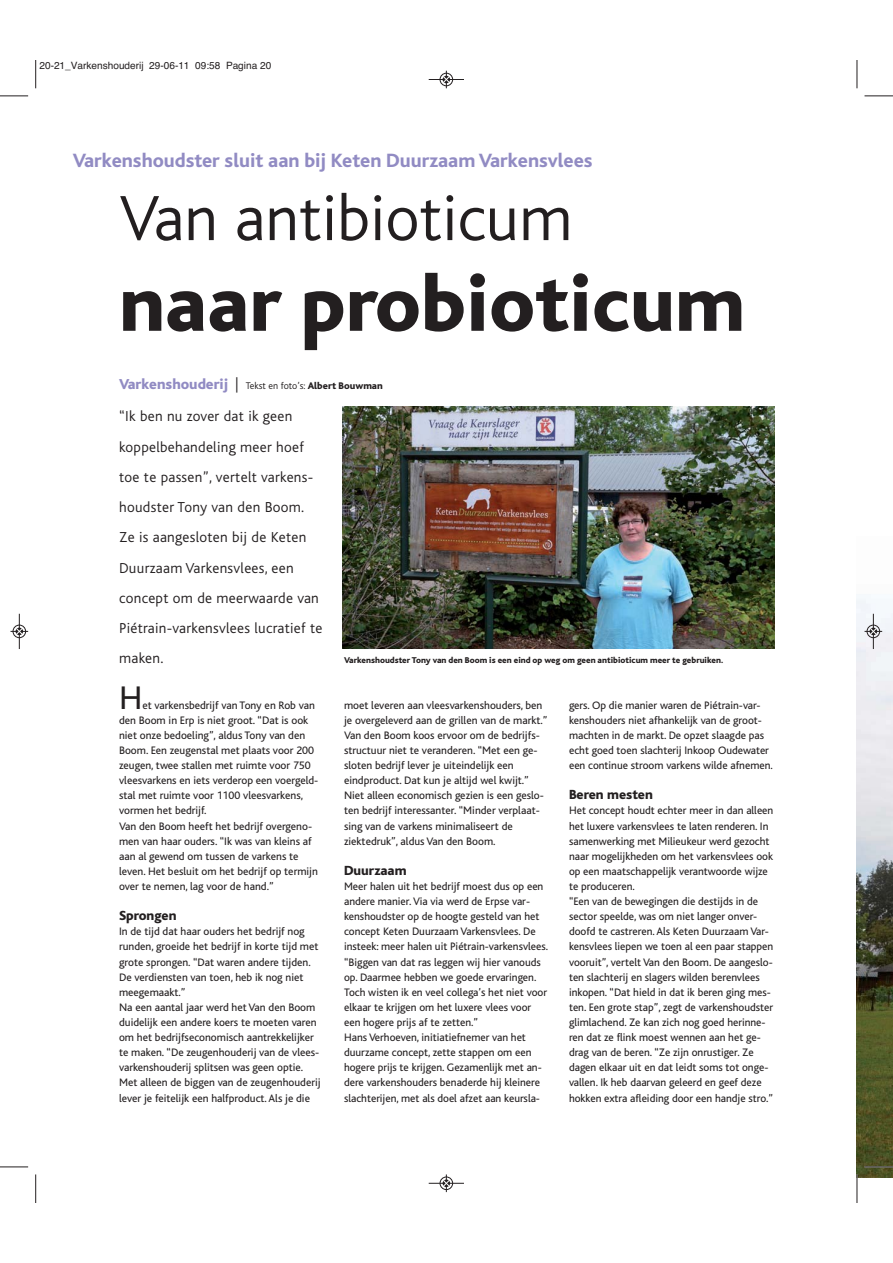
<style>
.page{position:relative;width:893px;height:1263px;background:#fff}
.page>*{position:absolute;margin:0;border:0;box-sizing:border-box;transform-origin:0 0}
.t1{font:800 81.9px "Bliss";color:#231f20}
.t2{font:300 66.75px "Bliss";color:#231f20}
.t3{font:34.2px "Bliss";color:#231f20}
.t4{font:800 20.1px "Bliss";color:#918bc3}
.t5{font:300 15.15px/30.3px "Bliss";letter-spacing:.02em;color:#231f20}
.t6{font:800 15.15px "Bliss";color:#918bc3}
.t7{font:800 13.8px "Bliss";color:#231f20}
.t8{font:11.4px/15.1px "Bliss";color:#231f20}
.t9{font:10.05px "Helvetica";color:#231f20}
.t10{font:800 8.85px "Bliss";color:#231f20}
.s1{font-weight:300;color:#231f20}
.s2{font-weight:300;font-size:10.05px;color:#231f20}
.s3{font-size:10.05px;color:#231f20}
</style>
<div class="page">
<img style="left:857px;top:598px;width:36px;height:580px">
<img style="left:343px;top:406px;width:432px;height:242px">
<svg style="left:35px;top:60px;width:1px;height:28px"></svg>
<svg style="left:0;top:95px;width:28px;height:2px"></svg>
<svg style="left:856px;top:60px;width:2px;height:28px"></svg>
<svg style="left:864px;top:95px;width:29px;height:2px"></svg>
<svg style="left:35px;top:1174px;width:1px;height:29px"></svg>
<svg style="left:0;top:1167px;width:28px;height:1px"></svg>
<svg style="left:856px;top:1174px;width:2px;height:29px"></svg>
<svg style="left:864px;top:1167px;width:29px;height:1px"></svg>
<hr style="left:429px;top:79px;width:35px;height:1px;background:#231f20">
<div style="left:440px;top:73px;width:13px;height:13px;border:1px solid #231f20;border-radius:50%"></div>
<svg style="left:443px;top:71px;width:6px;height:17px"></svg>
<hr style="left:429px;top:1183px;width:35px;height:1px;background:#231f20">
<div style="left:440px;top:1177px;width:13px;height:13px;border:1px solid #231f20;border-radius:50%"></div>
<svg style="left:443px;top:1174px;width:6px;height:18px"></svg>
<hr style="left:19px;top:614px;width:1px;height:35px;background:#231f20">
<div style="left:13px;top:625px;width:13px;height:13px;border:1px solid #231f20;border-radius:50%"></div>
<svg style="left:11px;top:628px;width:17px;height:7px"></svg>
<div style="left:866px;top:625px;width:14px;height:13px;border:1px solid #fff;border-radius:50%"></div>
<hr style="left:873px;top:614px;width:1px;height:35px;background:#231f20">
<div style="left:867px;top:625px;width:13px;height:13px;border:1px solid #231f20;border-radius:50%"></div>
<svg style="left:864px;top:628px;width:18px;height:7px"></svg>
<p class="t9" style="left:39px;top:62px;width:233px">20-21_Varkenshouderij 29-06-11 09:58 Pagina 20</p>
<h3 class="t4" style="left:73px;top:148px;width:521px">Varkenshoudster sluit aan bij Keten Duurzaam Varkensvlees</h3>
<h2 class="t2" style="left:119px;top:190px;width:455px">Van antibioticum</h2>
<h1 class="t1" style="left:119px;top:273px;width:627px">naar probioticum</h1>
<h3 class="t6" style="left:119px;top:378px;width:265px">Varkenshouderij <span class="s1">|</span> <span class="s2">Tekst en foto’s:</span> <span class="s3">Albert Bouwman</span></h3>
<p class="t5" style="left:119px;top:402px;width:205px">“Ik ben nu zover dat ik geen koppelbehandeling meer hoef toe te passen”, vertelt varkens&shy;houdster Tony van den Boom.<br>Ze is aangesloten bij de Keten<br>Duurzaam Varkensvlees, een concept om de meerwaarde van<br>Piétrain-varkensvlees lucratief te maken.</p>
<h3 class="t3" style="left:119px;top:685px;width:25px">H</h3>
<p class="t8" style="left:119px;top:698px;width:201px;text-indent:23px">et varkensbedrijf van Tony en Rob van den Boom in Erp is niet groot. “Dat is ook niet onze bedoeling”, aldus Tony van den Boom. Een zeugenstal met plaats voor 200 zeugen, twee stallen met ruimte voor 750 vleesvarkens en iets verderop een voergeld&shy;stal met ruimte voor 1100 vleesvarkens, vormen het bedrijf.<br>Van den Boom heeft het bedrijf overgeno&shy;men van haar ouders. “Ik was van kleins af aan al gewend om tussen de varkens te leven. Het besluit om het bedrijf op termijn over te nemen, lag voor de hand.”</p>
<p class="t7" style="left:119px;top:911px;width:59px">Sprongen</p>
<p class="t8" style="left:119px;top:925px;width:203px">In de tijd dat haar ouders het bedrijf nog runden, groeide het bedrijf in korte tijd met grote sprongen. “Dat waren andere tijden.<br>De verdiensten van toen, heb ik nog niet meegemaakt.”<br>Na een aantal jaar werd het Van den Boom duidelijk een andere koers te moeten varen om het bedrijfseconomisch aantrekkelijker te maken. “De zeugenhouderij van de vlees&shy;varkenshouderij splitsen was geen optie.<br>Met alleen de biggen van de zeugenhouderij lever je feitelijk een halfproduct. Als je die</p>
<p class="t10" style="left:344px;top:657px;width:381px">Varkenshoudster Tony van den Boom is een eind op weg om geen antibioticum meer te gebruiken.</p>
<p class="t8" style="left:344px;top:698px;width:205px">moet leveren aan vleesvarkenshouders, ben je overgeleverd aan de grillen van de markt.” Van den Boom koos ervoor om de bedrijfs&shy;structuur niet te veranderen. “Met een ge&shy;sloten bedrijf lever je uiteindelijk een eindproduct. Dat kun je altijd wel kwijt.” Niet alleen economisch gezien is een geslo&shy;ten bedrijf interessanter. “Minder verplaat&shy;sing van de varkens minimaliseert de ziektedruk”, aldus Van den Boom.</p>
<p class="t7" style="left:344px;top:865px;width:64px">Duurzaam</p>
<p class="t8" style="left:344px;top:880px;width:206px">Meer halen uit het bedrijf moest dus op een andere manier. Via via werd de Erpse var&shy;kenshoudster op de hoogte gesteld van het concept Keten Duurzaam Varkensvlees. De insteek: meer halen uit Piétrain-varkensvlees. “Biggen van dat ras leggen wij hier vanouds op. Daarmee hebben we goede ervaringen.<br>Toch wisten ik en veel collega’s het niet voor elkaar te krijgen om het luxere vlees voor een hogere prijs af te zetten.”<br>Hans Verhoeven, initiatiefnemer van het duurzame concept, zette stappen om een hogere prijs te krijgen. Gezamenlijk met an&shy;dere varkenshouders benaderde hij kleinere slachterijen, met als doel afzet aan keursla-</p>
<p class="t8" style="left:569px;top:698px;width:205px">gers. Op die manier waren de Piétrain-var&shy;kenshouders niet afhankelijk van de groot&shy;machten in de markt. De opzet slaagde pas echt goed toen slachterij Inkoop Oudewater een continue stroom varkens wilde afnemen.</p>
<p class="t7" style="left:569px;top:790px;width:85px">Beren mesten</p>
<p class="t8" style="left:569px;top:804px;width:206px">Het concept houdt echter meer in dan alleen het luxere varkensvlees te laten renderen. In samenwerking met Milieukeur werd gezocht naar mogelijkheden om het varkensvlees ook op een maatschappelijk verantwoorde wijze te produceren.<br>“Een van de bewegingen die destijds in de sector speelde, was om niet langer onver&shy;doofd te castreren. Als Keten Duurzaam Var&shy;kensvlees liepen we toen al een paar stappen vooruit”, vertelt Van den Boom. De aangeslo&shy;ten slachterij en slagers wilden berenvlees inkopen. “Dat hield in dat ik beren ging mes&shy;ten. Een grote stap”, zegt de varkenshoudster glimlachend. Ze kan zich nog goed herinne&shy;ren dat ze flink moest wennen aan het ge&shy;drag van de beren. “Ze zijn onrustiger. Ze dagen elkaar uit en dat leidt soms tot onge&shy;vallen. Ik heb daarvan geleerd en geef deze hokken extra afleiding door een handje stro.”</p>
</div>
